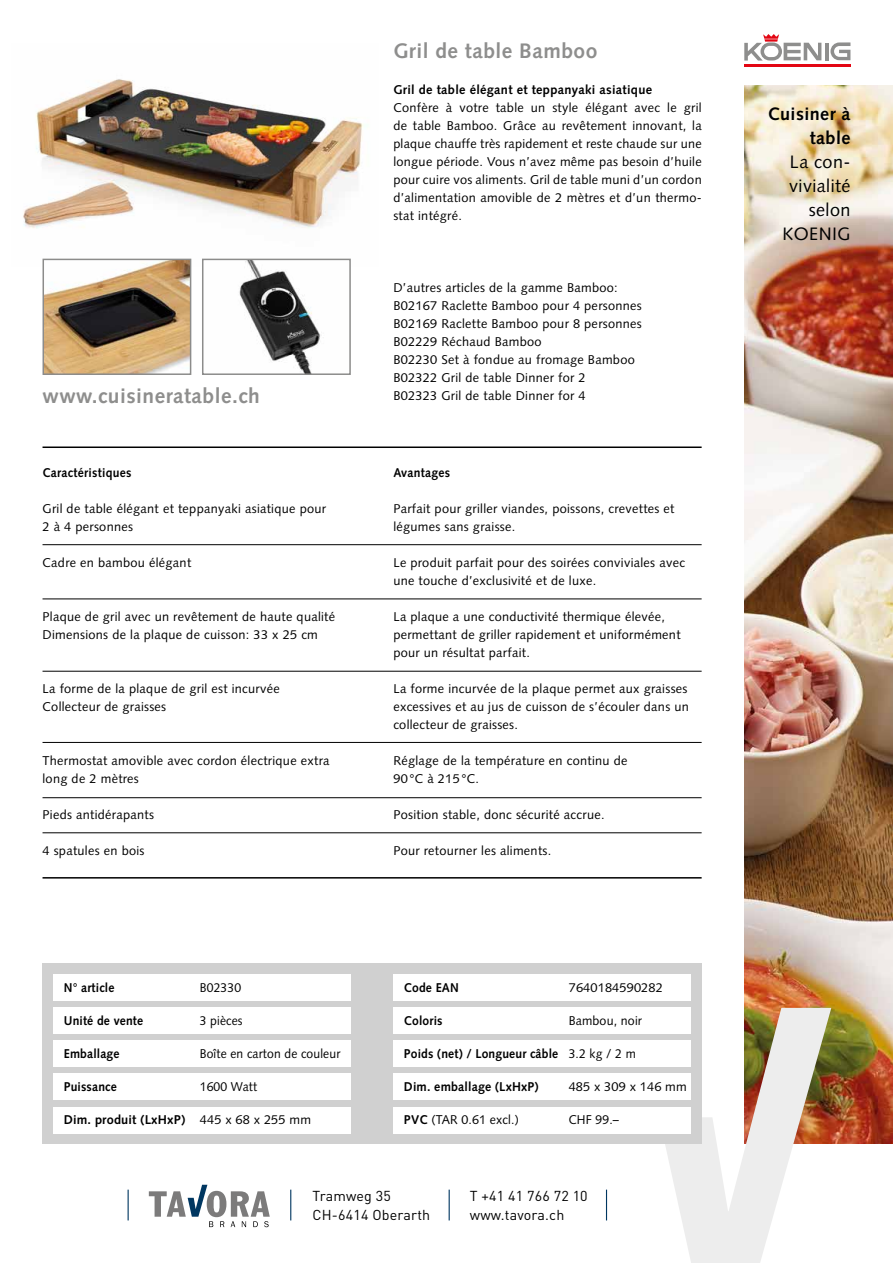
<style>
.page{position:relative;width:893px;height:1263px;background:#fff}
.page>*{position:absolute;margin:0;border:0;box-sizing:border-box;transform-origin:0 0}
.t1{font:700 21px "Syntax LT Std";letter-spacing:.025em;color:#8e8e8d}
.t2{font:18px/24px "Syntax LT Std";letter-spacing:.025em;color:#000;text-align:right}
.t3{font:700 18px/24px "Syntax LT Std";letter-spacing:.025em;color:#000;text-align:right}
.t4{font:14.25px "DIN Pro";letter-spacing:.01em;color:#000}
.t5{font:12.75px/18px "Syntax LT Std";letter-spacing:.025em;color:#000}
.t6{font:700 12.75px "Syntax LT Std";letter-spacing:.015em;color:#000;scale:.95 1}
.t7{font:700 12.75px "Syntax LT Std";letter-spacing:.015em;color:#000}
.t8{font:12.75px "Syntax LT Std";letter-spacing:.025em;color:#000;scale:.95 1}
.s1{font-weight:400}
.s2{font-weight:700}
</style>
<div class="page">
<img style="left:744px;top:85px;width:149px;height:1059px">
<svg style="left:665px;top:1008px;width:166px;height:255px"></svg>
<hr style="left:128px;top:1189px;width:1px;height:31px;background:#003761">
<hr style="left:290px;top:1189px;width:1px;height:31px;background:#003761">
<hr style="left:449px;top:1189px;width:1px;height:31px;background:#003761">
<hr style="left:606px;top:1189px;width:1px;height:31px;background:#003761">
<svg style="left:149px;top:1185px;width:121px;height:42px"></svg>
<hr style="left:825px;top:43px;width:3px;height:17px;background:#8e8e8d">
<svg style="left:744px;top:34px;width:77px;height:27px"></svg>
<hr style="left:744px;top:64px;width:106px;height:3px;background:#e30613">
<svg style="left:830px;top:42px;width:20px;height:18px"></svg>
<div style="left:43px;top:963px;width:659px;height:181px;background:#d0d0d0"></div>
<div style="left:53px;top:974px;width:638px;height:26px;background:#fff"></div>
<div style="left:53px;top:1007px;width:638px;height:26px;background:#fff"></div>
<div style="left:53px;top:1040px;width:638px;height:26px;background:#fff"></div>
<div style="left:53px;top:1073px;width:638px;height:26px;background:#fff"></div>
<div style="left:53px;top:1107px;width:638px;height:26px;background:#fff"></div>
<div style="left:352px;top:964px;width:41px;height:179px;background:#d0d0d0"></div>
<hr style="left:43px;top:877px;width:659px;height:1px;background:#000">
<hr style="left:43px;top:544px;width:659px;height:1px;background:#000">
<hr style="left:43px;top:598px;width:659px;height:1px;background:#000">
<hr style="left:43px;top:742px;width:659px;height:1px;background:#000">
<hr style="left:43px;top:671px;width:659px;height:1px;background:#000">
<hr style="left:43px;top:832px;width:659px;height:1px;background:#000">
<hr style="left:43px;top:446px;width:659px;height:2px;background:#000">
<img style="left:23px;top:79px;width:341px;height:188px">
<img style="left:46px;top:262px;width:142px;height:110px">
<div style="left:43px;top:259px;width:148px;height:116px;border:2px solid #8c8c8b"></div>
<img style="left:205px;top:262px;width:143px;height:110px">
<div style="left:202px;top:259px;width:149px;height:116px;border:2px solid #8c8c8b"></div>
<hr style="left:43px;top:797px;width:659px;height:1px;background:#000">
<h1 class="t1" style="left:43px;top:383px;width:219px">www.cuisineratable.ch</h1>
<p class="t6" style="left:43px;top:466px;width:95px">Caractéristiques</p>
<p class="t5" style="left:43px;top:500px;width:285px">Gril de table élégant et teppanyaki asiatique pour<br>2 à 4 personnes</p>
<p class="t5" style="left:43px;top:554px;width:150px">Cadre en bambou élégant</p>
<p class="t5" style="left:43px;top:608px;width:294px">Plaque de gril avec un revêtement de haute qualité<br>Dimensions de la plaque de cuisson: 33 x 25 cm</p>
<p class="t5" style="left:43px;top:680px;width:239px">La forme de la plaque de gril est incurvée<br>Collecteur de graisses</p>
<p class="t5" style="left:43px;top:752px;width:289px">Thermostat amovible avec cordon électrique extra long de 2 mètres</p>
<p class="t5" style="left:43px;top:806px;width:113px">Pieds antidérapants</p>
<p class="t5" style="left:43px;top:842px;width:104px">4 spatules en bois</p>
<p class="t6" style="left:64px;top:980px;width:55px">N° article</p>
<p class="t8" style="left:200px;top:980px;width:45px">B02330</p>
<p class="t6" style="left:64px;top:1013px;width:85px">Unité de vente</p>
<p class="t8" style="left:200px;top:1013px;width:47px">3 pièces</p>
<p class="t6" style="left:64px;top:1046px;width:60px">Emballage</p>
<p class="t8" style="left:200px;top:1046px;width:149px">Boîte en carton de couleur</p>
<p class="t6" style="left:64px;top:1079px;width:57px">Puissance</p>
<p class="t8" style="left:200px;top:1079px;width:62px">1600 Watt</p>
<p class="t7" style="left:64px;top:1112px;width:249px">Dim. produit (LxHxP) <span class="s1">445 x 68 x 255 mm</span></p>
<h1 class="t1" style="left:393px;top:39px;width:206px">Gril de table Bamboo</h1>
<p class="t7" style="left:393px;top:83px;width:260px">Gril de table élégant et teppanyaki asiatique</p>
<p class="t5" style="left:393px;top:99px;width:310px;text-align:justify">Confère à votre table un style élégant avec le gril de table Bamboo. Grâce au revêtement innovant, la plaque chauffe très rapidement et reste chaude sur une longue période. Vous n’avez même pas besoin d’huile pour cuire vos aliments. Gril de table muni d’un cordon d’alimentation amovible de 2 mètres et d’un thermo&shy;stat intégré.</p>
<p class="t5" style="left:393px;top:279px;width:250px">D’autres articles de la gamme Bamboo:<br>B02167 Raclette Bamboo pour 4 personnes B02169 Raclette Bamboo pour 8 personnes B02229 Réchaud Bamboo<br>B02230 Set à fondue au fromage Bamboo B02322 Gril de table Dinner for 2<br>B02323 Gril de table Dinner for 4</p>
<p class="t6" style="left:393px;top:466px;width:61px">Avantages</p>
<p class="t5" style="left:393px;top:500px;width:283px">Parfait pour griller viandes, poissons, crevettes et légumes sans graisse.</p>
<p class="t5" style="left:393px;top:554px;width:293px">Le produit parfait pour des soirées conviviales avec une touche d’exclusivité et de luxe.</p>
<p class="t5" style="left:393px;top:608px;width:289px">La plaque a une conductivité thermique élevée, permettant de griller rapidement et uniformément pour un résultat parfait.</p>
<p class="t5" style="left:393px;top:680px;width:297px;text-align:justify">La forme incurvée de la plaque permet aux graisses excessives et au jus de cuisson de s’écouler dans un collecteur de graisses.</p>
<p class="t5" style="left:393px;top:752px;width:236px">Réglage de la température en continu de<br>90°C à 215°C.</p>
<p class="t5" style="left:393px;top:806px;width:213px">Position stable, donc sécurité accrue.</p>
<p class="t5" style="left:393px;top:842px;width:159px">Pour retourner les aliments.</p>
<p class="t6" style="left:404px;top:980px;width:59px">Code EAN</p>
<p class="t5" style="left:569px;top:978px;width:96px">7640184590282</p>
<p class="t6" style="left:404px;top:1013px;width:42px">Coloris</p>
<p class="t5" style="left:569px;top:1011px;width:75px">Bambou, noir</p>
<p class="t6" style="left:404px;top:1046px;width:246px">Poids (net) / Longueur câble <span class="s1">3.2 kg / 2 m</span></p>
<p class="t7" style="left:404px;top:1079px;width:136px">Dim. emballage (LxHxP)</p>
<p class="t5" style="left:569px;top:1077px;width:119px">485 x 309 x 146 mm</p>
<p class="t5" style="left:404px;top:1110px;width:116px"><span class="s2">PVC</span> (TAR 0.61 excl.)</p>
<p class="t8" style="left:569px;top:1112px;width:54px">CHF 99.–</p>
<p class="t4" style="left:313px;top:1184px;width:80px">Tramweg 35</p>
<p class="t4" style="left:470px;top:1184px;width:119px">T +41 41 766 72 10</p>
<p class="t4" style="left:313px;top:1204px;width:119px">CH-6414 Oberarth</p>
<p class="t4" style="left:470px;top:1204px;width:96px">www.tavora.ch</p>
<h2 class="t3" style="left:768px;top:102px;width:84px">Cuisiner à table</h2>
<h2 class="t2" style="left:782px;top:150px;width:70px">La con&shy;vivialité selon<br>KOENIG</h2>
</div>
